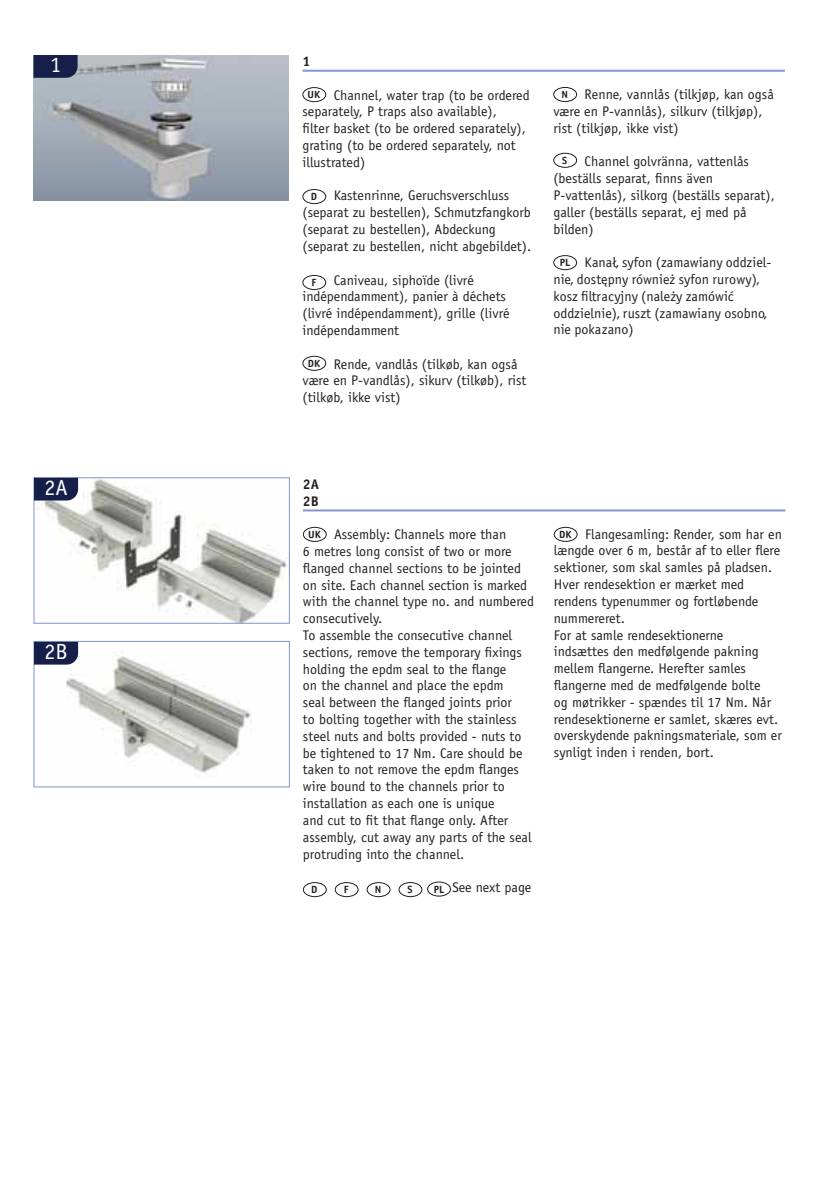
<style>
.page{position:relative;width:840px;height:1191px;background:#fff}
.page>*{position:absolute;margin:0;border:0;box-sizing:border-box;transform-origin:0 0}
.t1{font:22px "Officina Sans";color:#fff}
.t2{font:14px/16.8px "Officina Sans";color:#231f20}
.t3{font:14px/16.8px "Officina Sans Book ITC";color:#231f20}
.t4{font:700 14px/16.8px "Officina Sans";color:#231f20}
.t5{font:700 10.4px "Officina Sans";color:#231f20}
</style>
<div class="page">
<img style="left:33px;top:55px;width:256px;height:145px">
<svg style="left:33px;top:55px;width:45px;height:23px"></svg>
<hr style="left:302px;top:70px;width:482px;height:2px;background:#8198cd">
<div style="left:302px;top:87px;width:24px;height:15px;border:1px solid #231f20;border-radius:50%"></div>
<div style="left:302px;top:356px;width:24px;height:15px;border:1px solid #231f20;border-radius:50%"></div>
<div style="left:302px;top:189px;width:24px;height:15px;border:1px solid #231f20;border-radius:50%"></div>
<div style="left:302px;top:275px;width:24px;height:15px;border:1px solid #231f20;border-radius:50%"></div>
<div style="left:553px;top:87px;width:23px;height:15px;border:1px solid #231f20;border-radius:50%"></div>
<div style="left:553px;top:153px;width:23px;height:15px;border:1px solid #231f20;border-radius:50%"></div>
<img style="left:35px;top:479px;width:253px;height:143px">
<div style="left:33px;top:477px;width:257px;height:147px;border:1px solid #8198cd"></div>
<svg style="left:34px;top:478px;width:44px;height:22px"></svg>
<hr style="left:303px;top:509px;width:482px;height:2px;background:#8198cd">
<div style="left:303px;top:527px;width:23px;height:15px;border:1px solid #231f20;border-radius:50%"></div>
<div style="left:553px;top:527px;width:24px;height:15px;border:1px solid #231f20;border-radius:50%"></div>
<img style="left:35px;top:643px;width:216px;height:132px">
<div style="left:33px;top:641px;width:257px;height:146px;border:1px solid #8198cd"></div>
<svg style="left:34px;top:642px;width:44px;height:22px"></svg>
<div style="left:303px;top:882px;width:23px;height:15px;border:1px solid #231f20;border-radius:50%"></div>
<div style="left:334px;top:882px;width:24px;height:15px;border:1px solid #231f20;border-radius:50%"></div>
<div style="left:366px;top:882px;width:24px;height:15px;border:1px solid #231f20;border-radius:50%"></div>
<div style="left:398px;top:882px;width:24px;height:15px;border:1px solid #231f20;border-radius:50%"></div>
<div style="left:553px;top:255px;width:23px;height:15px;border:1px solid #231f20;border-radius:50%"></div>
<div style="left:427px;top:881px;width:23px;height:15px;border:1px solid #231f20;border-radius:50%"></div>
<h1 class="t1" style="left:50px;top:56px;width:12px">1</h1>
<p class="t4" style="left:302px;top:54px;width:9px">1</p>
<p class="t2" style="left:302px;top:88px;width:228px;text-indent:31px">Channel, water trap (to be ordered separately, P traps also available),<br>filter basket (to be ordered separately), grating (to be ordered separately, not illustrated)</p>
<p class="t2" style="left:302px;top:188px;width:230px;text-indent:31px">Kastenrinne, Geruchsverschluss (separat zu bestellen), Schmutzfangkorb (separat zu bestellen), Abdeckung (separat zu bestellen, nicht abgebildet).</p>
<p class="t2" style="left:302px;top:272px;width:208px;text-indent:31px">Caniveau, siphoïde (livré indépendamment), panier à déchets (livré indépendamment), grille (livré indépendamment</p>
<p class="t2" style="left:302px;top:356px;width:225px;text-indent:31px">Rende, vandlås (tilkøb, kan også være en P-vandlås), sikurv (tilkøb), rist (tilkøb, ikke vist)</p>
<p class="t5" style="left:307px;top:91px;width:14px">UK</p>
<p class="t5" style="left:310px;top:193px;width:8px">D</p>
<p class="t5" style="left:311px;top:278px;width:6px">F</p>
<p class="t5" style="left:307px;top:359px;width:14px">DK</p>
<p class="t2" style="left:553px;top:87px;width:222px;text-indent:31px">Renne, vannlås (tilkjøp, kan også være en P-vannlås), silkurv (tilkjøp), rist (tilkjøp, ikke vist)</p>
<p class="t2" style="left:553px;top:154px;width:223px;text-indent:31px">Channel golvränna, vattenlås (beställs separat, finns även<br>P-vattenlås), silkorg (beställs separat), galler (beställs separat, ej med på bilden)</p>
<p class="t3" style="left:553px;top:255px;width:219px;text-indent:31px">Kanał, syfon (zamawiany oddziel&shy;nie, dostępny również syfon rurowy), kosz filtracyjny (należy zamówić oddzielnie), ruszt (zamawiany osobno, nie pokazano)</p>
<p class="t5" style="left:561px;top:90px;width:8px">N</p>
<p class="t5" style="left:562px;top:156px;width:7px">S</p>
<p class="t5" style="left:559px;top:259px;width:12px">PL</p>
<h1 class="t1" style="left:44px;top:479px;width:25px">2A</h1>
<p class="t4" style="left:303px;top:477px;width:18px">2A<br>2B</p>
<p class="t2" style="left:303px;top:527px;width:232px;text-indent:31px">Assembly: Channels more than<br>6 metres long consist of two or more flanged channel sections to be jointed on site. Each channel section is marked with the channel type no. and numbered consecutively.<br>To assemble the consecutive channel sections, remove the temporary fixings holding the epdm seal to the flange<br>on the channel and place the epdm<br>seal between the flanged joints prior<br>to bolting together with the stainless steel nuts and bolts provided - nuts to be tightened to 17 Nm. Care should be taken to not remove the epdm flanges wire bound to the channels prior to installation as each one is unique<br>and cut to fit that flange only. After assembly, cut away any parts of the seal protruding into the channel.</p>
<p class="t2" style="left:452px;top:880px;width:80px">See next page</p>
<p class="t2" style="left:553px;top:526px;width:229px;text-indent:31px">Flangesamling: Render, som har en længde over 6 m, består af to eller flere sektioner, som skal samles på pladsen.<br>Hver rendesektion er mærket med rendens typenummer og fortløbende nummereret.<br>For at samle rendesektionerne indsættes den medfølgende pakning mellem flangerne. Herefter samles flangerne med de medfølgende bolte<br>og møtrikker - spændes til 17 Nm. Når rendesektionerne er samlet, skæres evt. overskydende pakningsmateriale, som er synligt inden i renden, bort.</p>
<p class="t5" style="left:308px;top:530px;width:14px">UK</p>
<p class="t5" style="left:559px;top:530px;width:14px">DK</p>
<h1 class="t1" style="left:44px;top:643px;width:25px">2B</h1>
<p class="t5" style="left:433px;top:885px;width:12px">PL</p>
<p class="t5" style="left:311px;top:885px;width:8px">D</p>
<p class="t5" style="left:343px;top:885px;width:6px">F</p>
<p class="t5" style="left:374px;top:885px;width:8px">N</p>
<p class="t5" style="left:407px;top:885px;width:7px">S</p>
</div>
